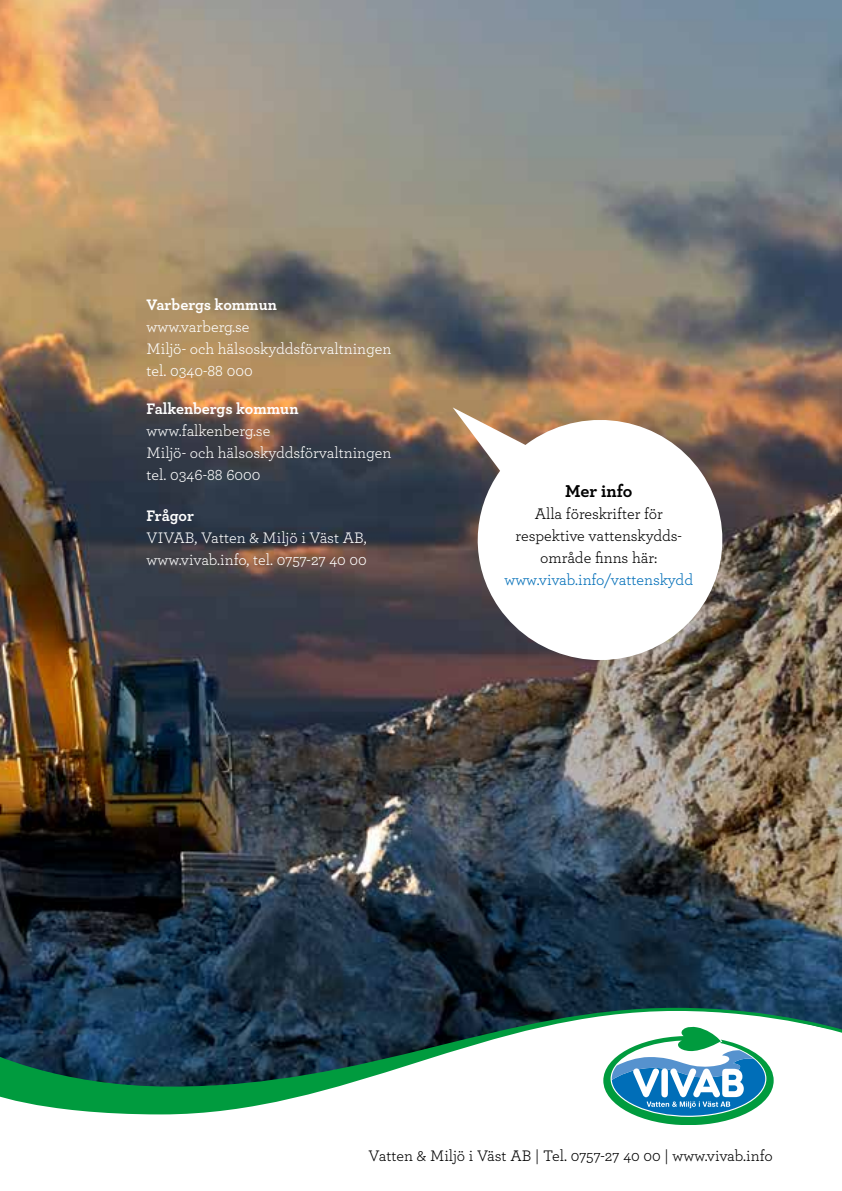
<style>
.page{position:relative;width:842px;height:1191px;background:#fff}
.page>*{position:absolute;margin:0;border:0;box-sizing:border-box;transform-origin:0 0}
.t1{font:700 18px "Archer";color:#000}
.t2{font:16px/22px "Archer";color:#fff}
.t3{font:16px/22px "Archer";color:#000;text-align:center}
.t4{font:700 16px "Archer";color:#fff}
.t5{font:16px "Archer";color:#006eb8}
</style>
<div class="page">
<img style="left:0;top:0;width:842px;height:1007px">
<svg style="left:0;top:1007px;width:842px;height:107px"></svg>
<svg style="left:603px;top:1026px;width:171px;height:98px"></svg>
<svg style="left:453px;top:403px;width:286px;height:273px"></svg>
<p class="t4" style="left:147px;top:292px;width:132px">Varbergs kommun</p>
<p class="t2" style="left:147px;top:314px;width:246px">www.varberg.se<br>Miljö- och hälsoskyddsförvaltningen tel. 0340-88 000</p>
<p class="t4" style="left:147px;top:396px;width:153px">Falkenbergs kommun</p>
<p class="t2" style="left:147px;top:419px;width:246px">www.falkenberg.se<br>Miljö- och hälsoskyddsförvaltningen tel. 0346-88 6000</p>
<p class="t4" style="left:147px;top:503px;width:49px">Frågor</p>
<p class="t2" style="left:147px;top:526px;width:222px">VIVAB, Vatten &amp; Miljö i Väst AB, www.vivab.info, tel. 0757-27 40 00</p>
<p class="t1" style="left:565px;top:477px;width:69px">Mer info</p>
<p class="t3" style="left:516px;top:502px;width:168px">Alla föreskrifter för respektive vattenskydds&shy;område finns här:</p>
<p class="t5" style="left:504px;top:569px;width:190px">www.vivab.info/vattenskydd</p>
<p class="t3" style="left:369px;top:1144px;width:406px">Vatten &amp; Miljö i Väst AB | Tel. 0757-27 40 00 | www.vivab.info</p>
</div>
